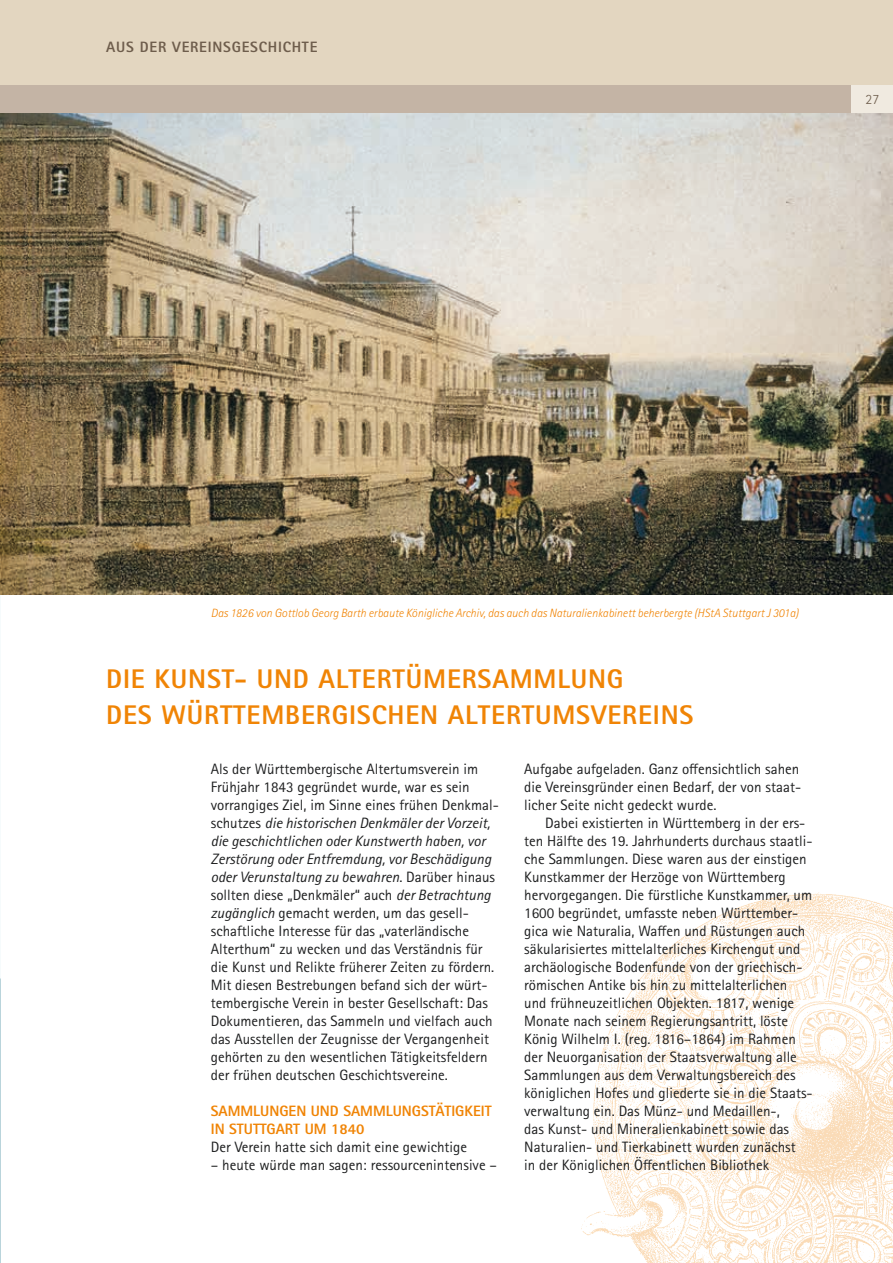
<style>
.page{position:relative;width:893px;height:1263px;background:#fff}
.page>*{position:absolute;margin:0;border:0;box-sizing:border-box;transform-origin:0 0}
.t1{font:800 27px/36px "Rotis Sans Serif Pro";letter-spacing:.03em;color:#f08405}
.t2{font:15px/18px "Rotis Sans Serif Pro";color:#1d1e1f}
.t3{font:800 15px/18px "Rotis Sans Serif Pro";color:#f08405}
.t4{font:800 15px "Rotis Sans Serif Pro";letter-spacing:.05em;color:#6e5d4c}
.t5{font:300 14.25px "Rotis Sans Serif Pro";color:#6e5d4c}
.t6{font:italic 300 12px "Rotis Sans Serif Pro";color:#f08405}
.s1{font-style:italic}
</style>
<div class="page">
<img style="left:581px;top:892px;width:312px;height:371px">
<div style="left:0;top:0;width:893px;height:108px;background:#e3d6c0"></div>
<div style="left:0;top:85px;width:893px;height:29px;background:#c4b4a5"></div>
<div style="left:852px;top:85px;width:41px;height:29px;background:#f0eae0"></div>
<img style="left:0;top:114px;width:893px;height:480px">
<p class="t4" style="left:106px;top:37px;width:213px">AUS DER VEREINSGESCHICHTE</p>
<p class="t5" style="left:866px;top:91px;width:15px">27</p>
<p class="t6" style="left:211px;top:606px;width:589px">Das 1826 von Gottlob Georg Barth erbaute Königliche Archiv, das auch das Naturalienkabinett beherbergte (HStA Stuttgart J 301a)</p>
<h1 class="t1" style="left:106px;top:660px;width:589px">DIE KUNST- UND ALTERTÜMERSAMMLUNG<br>DES WÜRTTEMBERGISCHEN ALTERTUMSVEREINS</h1>
<p class="t2" style="left:211px;top:760px;width:289px">Als der Württembergische Altertumsverein im Frühjahr 1843 gegründet wurde, war es sein vorrangiges Ziel, im Sinne eines frühen Denkmal&shy;schutzes <span class="s1">die historischen Denkmäler der Vorzeit, die geschichtlichen oder Kunstwerth haben, vor Zerstörung oder Entfremdung, vor Beschädigung oder Verunstaltung zu bewahren</span>. Darüber hinaus sollten diese „Denkmäler“ auch <span class="s1">der Betrachtung zugänglich</span> gemacht werden, um das gesell&shy;schaftliche Interesse für das „vaterländische Alterthum“ zu wecken und das Verständnis für die Kunst und Relikte früherer Zeiten zu fördern.<br>Mit diesen Bestrebungen befand sich der würt&shy;tembergische Verein in bester Gesellschaft: Das Dokumentieren, das Sammeln und vielfach auch das Ausstellen der Zeugnisse der Vergangenheit gehörten zu den wesentlichen Tätigkeitsfeldern der frühen deutschen Geschichtsvereine.</p>
<p class="t3" style="left:211px;top:1102px;width:282px">SAMMLUNGEN UND SAMMLUNGSTÄTIGKEIT<br>IN STUTTGART UM 1840</p>
<p class="t2" style="left:211px;top:1138px;width:258px">Der Verein hatte sich damit eine gewichtige</p>
<p class="t2" style="left:211px;top:1156px;width:288px">– heute würde man sagen: ressourcenintensive –</p>
<p class="t2" style="left:524px;top:760px;width:278px;text-align:justify">Aufgabe aufgeladen. Ganz offensichtlich sahen die Vereinsgründer einen Bedarf, der von staat&shy;licher Seite nicht gedeckt wurde.</p>
<p class="t2" style="left:524px;top:814px;width:290px;text-indent:21px">Dabei existierten in Württemberg in der ers&shy;ten Hälfte des 19. Jahrhunderts durchaus staatli&shy;che Sammlungen. Diese waren aus der einstigen Kunstkammer der Herzöge von Württemberg hervorgegangen. Die fürstliche Kunstkammer, um 1600 begründet, umfasste neben Württember&shy;gica wie Naturalia, Waffen und Rüstungen auch säkularisiertes mittelalterliches Kirchengut und archäologische Bodenfunde von der griechisch&shy;römischen Antike bis hin zu mittelalterlichen und frühneuzeitlichen Objekten. 1817, wenige Monate nach seinem Regierungsantritt, löste König Wilhelm I. (reg. 1816–1864) im Rahmen der Neuorganisation der Staatsverwaltung alle Sammlungen aus dem Verwaltungsbereich des königlichen Hofes und gliederte sie in die Staats&shy;verwaltung ein. Das Münz- und Medaillen-,<br>das Kunst- und Mineralienkabinett sowie das Naturalien- und Tierkabinett wurden zunächst<br>in der Königlichen Öffentlichen Bibliothek</p>
</div>
